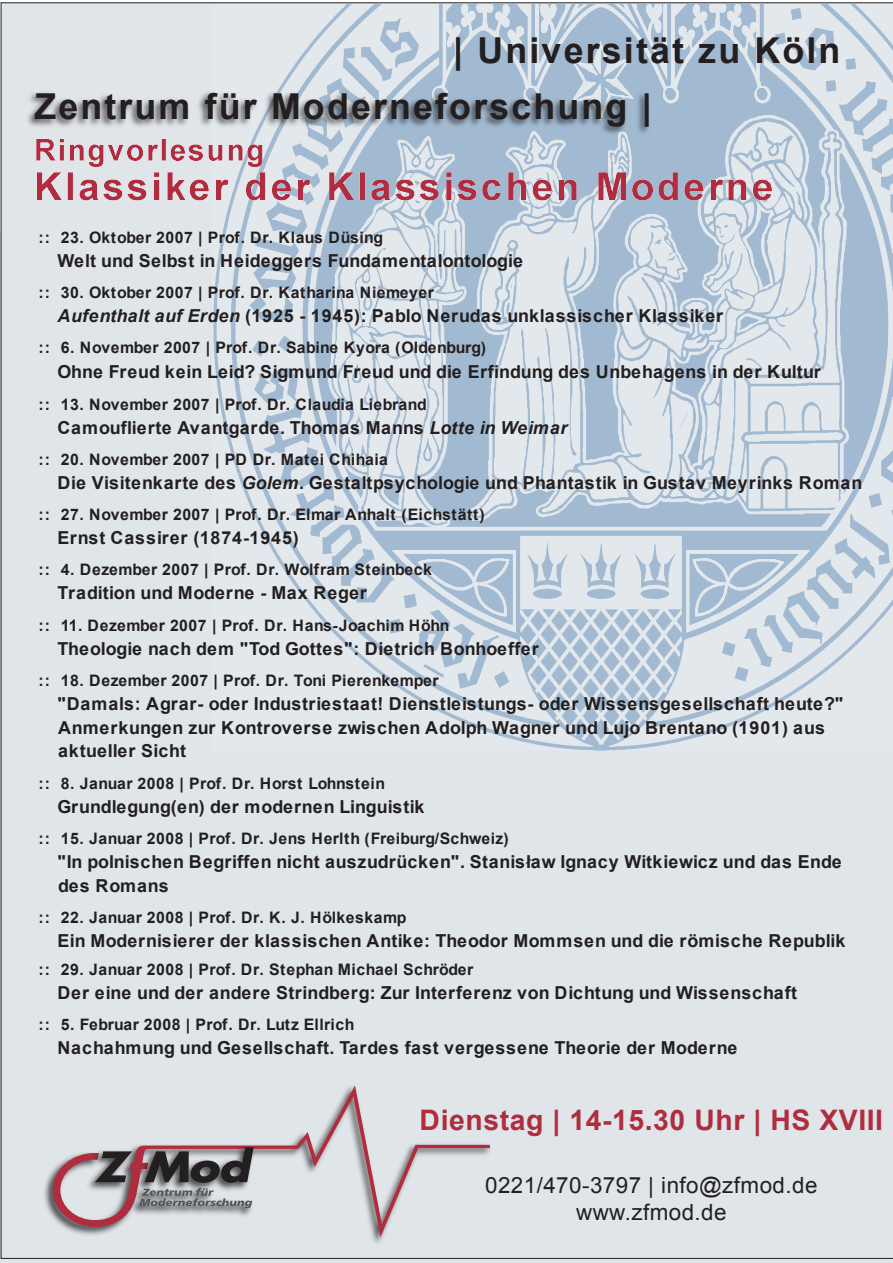
<style>
.page{position:relative;width:893px;height:1263px;background:#fff}
.page>*{position:absolute;margin:0;border:0;box-sizing:border-box;transform-origin:0 0}
.t1{font:700 35.7px/55.7px "Arial";letter-spacing:.06em;color:#231f20}
.t2{font:700 28.35px "Arial";letter-spacing:.02em;color:#b02d3e}
.t3{font:22.35px/26.8px "Arial";letter-spacing:.02em;color:#231f20;text-align:center}
.t4{font:700 17.85px/23.9px "Arial";letter-spacing:.02em;color:#231f20}
.t5{font:700 17.85px/23.9px "Arial";letter-spacing:-.005em;color:#231f20}
.t6{font:700 17.85px "Arial";letter-spacing:.05em;color:#231f20}
.t7{font:700 15.75px "Arial";letter-spacing:.03em;color:#231f20}
.s1{font-style:italic}
</style>
<div class="page">
<div style="left:1px;top:3px;width:892px;height:1256px;background:#e0e5ea"></div>
<div style="left:41px;top:1081px;width:453px;height:168px;background:#e0e5ea"></div>
<svg style="left:53px;top:1085px;width:437px;height:152px;background:#d8d6dc"></svg>
<img style="left:128px;top:1195px;width:129px;height:25px">
<img style="left:83px;top:1143px;width:175px;height:52px">
<svg style="left:95px;top:1147px;width:159px;height:61px;background:#857c80"></svg>
<img style="left:212px;top:4px;width:680px;height:747px">
<img style="left:0;top:76px;width:893px;height:219px">
<img style="left:22px;top:79px;width:703px;height:88px">
<h1 class="t1" style="left:34px;top:24px;width:808px;text-indent:419px">| Universität zu Köln<br>Zentrum für Moderneforschung |</h1>
<p class="t7" style="left:39px;top:227px;width:346px">:: 23. Oktober 2007 | Prof. Dr. Klaus Düsing</p>
<p class="t5" style="left:57px;top:249px;width:467px">Welt und Selbst in Heideggers Fundamentalontologie</p>
<p class="t7" style="left:39px;top:282px;width:397px">:: 30. Oktober 2007 | Prof. Dr. Katharina Niemeyer</p>
<p class="t6" style="left:57px;top:304px;width:667px"><span class="s1">Aufenthalt auf Erden</span> (1925 - 1945): Pablo Nerudas unklassischer Klassiker</p>
<p class="t7" style="left:39px;top:337px;width:449px">:: 6. November 2007 | Prof. Dr. Sabine Kyora (Oldenburg)</p>
<p class="t5" style="left:57px;top:361px;width:765px">Ohne Freud kein Leid? Sigmund Freud und die Erfindung des Unbehagens in der Kultur</p>
<p class="t7" style="left:39px;top:394px;width:390px">:: 13. November 2007 | Prof. Dr. Claudia Liebrand</p>
<p class="t4" style="left:57px;top:416px;width:512px">Camouflierte Avantgarde. Thomas Manns <span class="s1">Lotte in Weimar</span></p>
<p class="t7" style="left:39px;top:449px;width:351px">:: 20. November 2007 | PD Dr. Matei Chihaia</p>
<p class="t4" style="left:57px;top:471px;width:806px">Die Visitenkarte des <span class="s1">Golem</span>. Gestaltpsychologie und Phantastik in Gustav Meyrinks Roman</p>
<p class="t7" style="left:39px;top:504px;width:448px">:: 27. November 2007 | Prof. Dr. Elmar Anhalt (Eichstätt)</p>
<p class="t6" style="left:57px;top:526px;width:243px">Ernst Cassirer (1874-1945)</p>
<p class="t7" style="left:39px;top:559px;width:395px">:: 4. Dezember 2007 | Prof. Dr. Wolfram Steinbeck</p>
<p class="t4" style="left:57px;top:582px;width:311px">Tradition und Moderne - Max Reger</p>
<p class="t7" style="left:39px;top:615px;width:412px">:: 11. Dezember 2007 | Prof. Dr. Hans-Joachim Höhn</p>
<p class="t5" style="left:57px;top:637px;width:483px">Theologie nach dem "Tod Gottes": Dietrich Bonhoeffer</p>
<p class="t7" style="left:39px;top:670px;width:401px">:: 18. Dezember 2007 | Prof. Dr. Toni Pierenkemper</p>
<p class="t4" style="left:57px;top:692px;width:787px">"Damals: Agrar- oder Industriestaat! Dienstleistungs- oder Wissensgesellschaft heute?"<br>Anmerkungen zur Kontroverse zwischen Adolph Wagner und Lujo Brentano (1901) aus aktueller Sicht</p>
<p class="t7" style="left:39px;top:773px;width:348px">:: 8. Januar 2008 | Prof. Dr. Horst Lohnstein</p>
<p class="t5" style="left:57px;top:795px;width:369px">Grundlegung(en) der modernen Linguistik</p>
<p class="t7" style="left:39px;top:828px;width:472px">:: 15. Januar 2008 | Prof. Dr. Jens Herlth (Freiburg/Schweiz)</p>
<p class="t5" style="left:57px;top:850px;width:786px">"In polnischen Begriffen nicht auszudrücken". Stanisław Ignacy Witkiewicz und das Ende des Romans</p>
<p class="t7" style="left:39px;top:907px;width:370px">:: 22. Januar 2008 | Prof. Dr. K. J. Hölkeskamp</p>
<p class="t4" style="left:57px;top:929px;width:789px">Ein Modernisierer der klassischen Antike: Theodor Mommsen und die römische Republik</p>
<p class="t7" style="left:39px;top:959px;width:436px">:: 29. Januar 2008 | Prof. Dr. Stephan Michael Schröder</p>
<p class="t4" style="left:57px;top:981px;width:741px">Der eine und der andere Strindberg: Zur Interferenz von Dichtung und Wissenschaft</p>
<p class="t7" style="left:39px;top:1014px;width:317px">:: 5. Februar 2008 | Prof. Dr. Lutz Ellrich</p>
<p class="t6" style="left:57px;top:1036px;width:681px">Nachahmung und Gesellschaft. Tardes fast vergessene Theorie der Moderne</p>
<h2 class="t2" style="left:420px;top:1101px;width:465px">Dienstag | 14-15.30 Uhr | HS XVIII</h2>
<h3 class="t3" style="left:485px;top:1172px;width:334px">0221/470-3797 | info@zfmod.de www.zfmod.de</h3>
</div>
